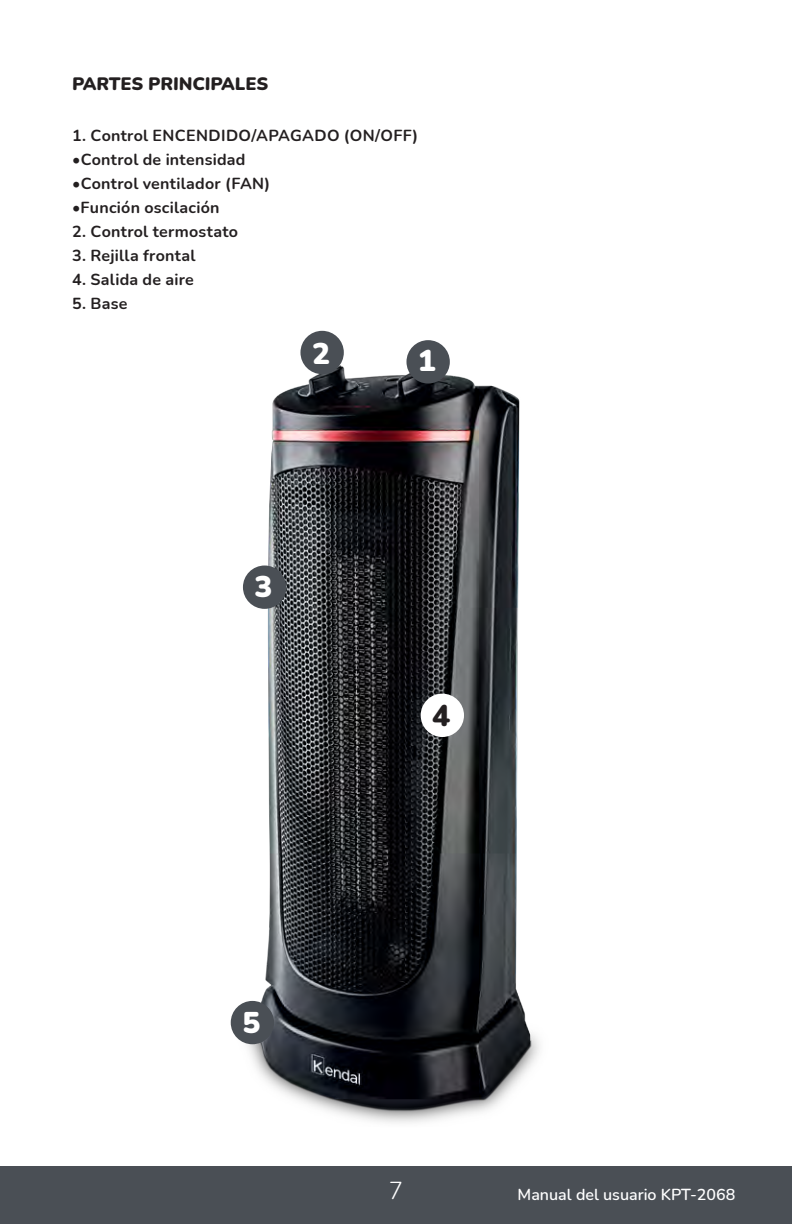
<style>
.page{position:relative;width:792px;height:1224px;background:#fff}
.page>*{position:absolute;margin:0;border:0;box-sizing:border-box;transform-origin:0 0}
.t1{font:900 30px "Nunito";color:#fff}
.t2{font:900 30px "Nunito";color:#231f20}
.t3{font:300 24px "Nunito";color:#fff}
.t4{font:900 18px "Nunito";color:#231f20}
.t5{font:700 16px "Nunito";letter-spacing:.015em;color:#231f20}
.t6{font:600 16px "Nunito";color:#fff}
</style>
<div class="page">
<div style="left:0;top:1166px;width:792px;height:58px;background:#4a4f55"></div>
<img style="left:234px;top:364px;width:305px;height:759px">
<div style="left:300px;top:331px;width:44px;height:43px;background:#4a4f55;border-radius:50%"></div>
<div style="left:243px;top:566px;width:43px;height:43px;background:#4a4f55;border-radius:50%"></div>
<div style="left:231px;top:1001px;width:43px;height:43px;background:#4a4f55;border-radius:50%"></div>
<div style="left:406px;top:340px;width:44px;height:44px;background:#4a4f55;border-radius:50%"></div>
<div style="left:421px;top:694px;width:43px;height:43px;background:#fff;border-radius:50%"></div>
<p class="t4" style="left:72px;top:71px;width:198px">PARTES PRINCIPALES</p>
<p class="t5" style="left:72px;top:124px;width:348px">1. Control ENCENDIDO/APAGADO (ON/OFF)</p>
<p class="t5" style="left:72px;top:148px;width:175px">•Control de intensidad</p>
<p class="t5" style="left:72px;top:172px;width:200px">•Control ventilador (FAN)</p>
<p class="t5" style="left:72px;top:196px;width:149px">•Función oscilación</p>
<p class="t5" style="left:72px;top:220px;width:168px">2. Control termostato</p>
<p class="t5" style="left:72px;top:244px;width:125px">3. Rejilla frontal</p>
<p class="t5" style="left:72px;top:268px;width:123px">4. Salida de aire</p>
<p class="t5" style="left:72px;top:292px;width:57px">5. Base</p>
<p class="t1" style="left:312px;top:332px;width:19px">2</p>
<p class="t1" style="left:418px;top:339px;width:19px">1</p>
<p class="t1" style="left:255px;top:565px;width:19px">3</p>
<p class="t2" style="left:432px;top:694px;width:19px">4</p>
<p class="t1" style="left:242px;top:1001px;width:19px">5</p>
<h2 class="t3" style="left:389px;top:1174px;width:16px">7</h2>
<p class="t6" style="left:518px;top:1183px;width:219px">Manual del usuario KPT-2068</p>
</div>
